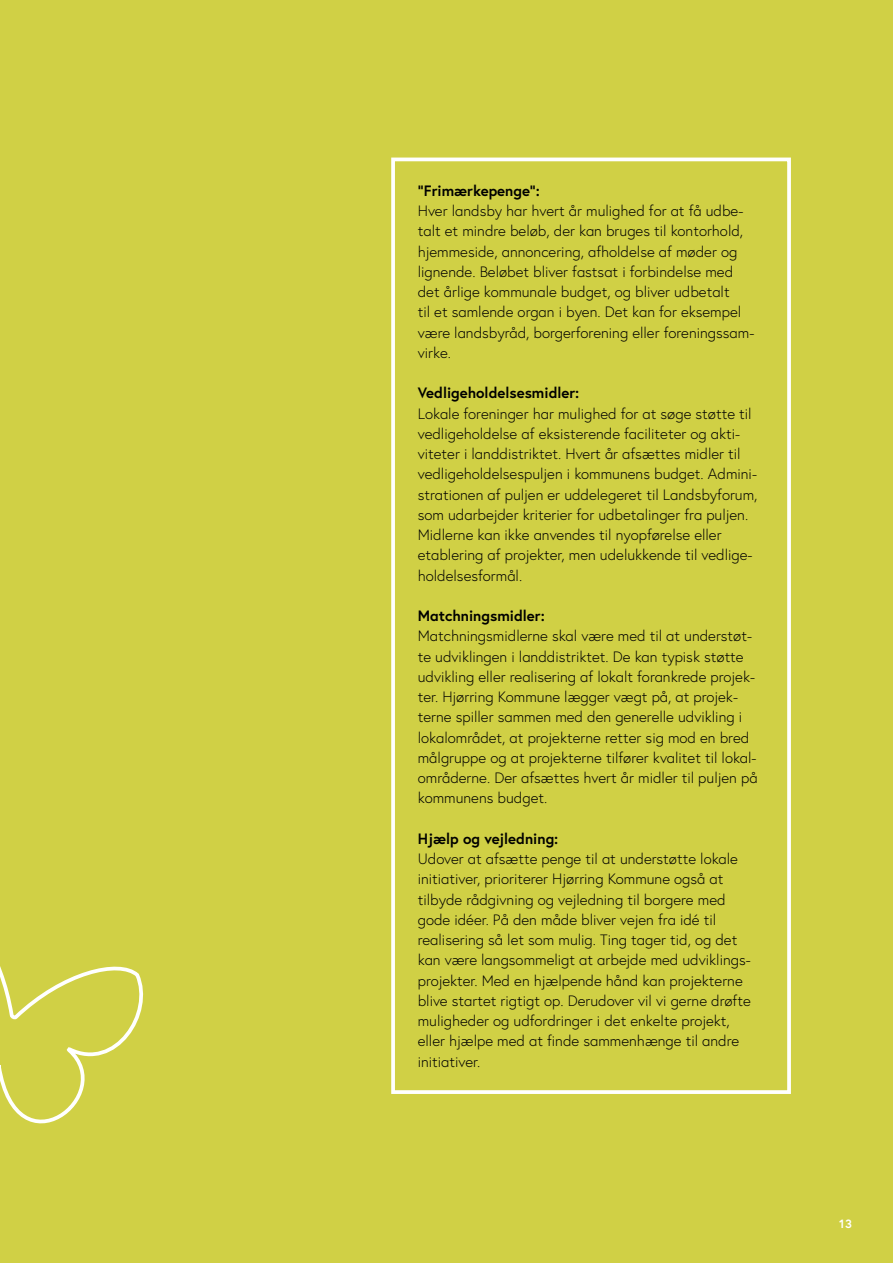
<style>
.page{position:relative;width:893px;height:1263px;background:#d0d045}
.page>*{position:absolute;margin:0;border:0;box-sizing:border-box;transform-origin:0 0}
.Brødtekst{font:300 15px/20.2px "Europa";color:#000}
.Brødtekst-2{font:700 15px "Europa";color:#000}
.Brødtekst-3{font:700 12px "Europa";color:#fff}
</style>
<div class="page">
<svg style="left:0;top:966px;width:144px;height:158px"></svg>
<div style="left:391px;top:158px;width:400px;height:936px;border:4px solid #fff"></div>
<p class="Brødtekst-2" style="left:418px;top:180px;width:124px">”Frimærkepenge”:</p>
<p class="Brødtekst" style="left:418px;top:200px;width:338px">Hver landsby har hvert år mulighed for at få udbe&shy;talt et mindre beløb, der kan bruges til kontorhold, hjemmeside, annoncering, afholdelse af møder og lignende. Beløbet bliver fastsat i forbindelse med det årlige kommunale budget, og bliver udbetalt<br>til et samlende organ i byen. Det kan for eksempel være landsbyråd, borgerforening eller foreningssam&shy;virke.</p>
<p class="Brødtekst-2" style="left:418px;top:383px;width:163px">Vedligeholdelsesmidler:</p>
<p class="Brødtekst" style="left:418px;top:403px;width:341px">Lokale foreninger har mulighed for at søge støtte til vedligeholdelse af eksisterende faciliteter og akti&shy;viteter i landdistriktet. Hvert år afsættes midler til vedligeholdelsespuljen i kommunens budget. Admini&shy;strationen af puljen er uddelegeret til Landsbyforum, som udarbejder kriterier for udbetalinger fra puljen.<br>Midlerne kan ikke anvendes til nyopførelse eller etablering af projekter, men udelukkende til vedlige&shy;holdelsesformål.</p>
<p class="Brødtekst-2" style="left:418px;top:606px;width:129px">Matchningsmidler:</p>
<p class="Brødtekst" style="left:418px;top:626px;width:341px">Matchningsmidlerne skal være med til at understøt&shy;te udviklingen i landdistriktet. De kan typisk støtte udvikling eller realisering af lokalt forankrede projek&shy;ter. Hjørring Kommune lægger vægt på, at projek&shy;terne spiller sammen med den generelle udvikling i lokalområdet, at projekterne retter sig mod en bred målgruppe og at projekterne tilfører kvalitet til lokal&shy;områderne. Der afsættes hvert år midler til puljen på kommunens budget.</p>
<p class="Brødtekst-2" style="left:418px;top:828px;width:142px">Hjælp og vejledning:</p>
<p class="Brødtekst" style="left:418px;top:848px;width:335px">Udover at afsætte penge til at understøtte lokale initiativer, prioriterer Hjørring Kommune også at tilbyde rådgivning og vejledning til borgere med gode idéer. På den måde bliver vejen fra idé til realisering så let som mulig. Ting tager tid, og det kan være langsommeligt at arbejde med udviklings&shy;projekter. Med en hjælpende hånd kan projekterne blive startet rigtigt op. Derudover vil vi gerne drøfte muligheder og udfordringer i det enkelte projekt, eller hjælpe med at finde sammenhænge til andre initiativer.</p>
<p class="Brødtekst-3" style="left:839px;top:1216px;width:14px">13</p>
</div>
